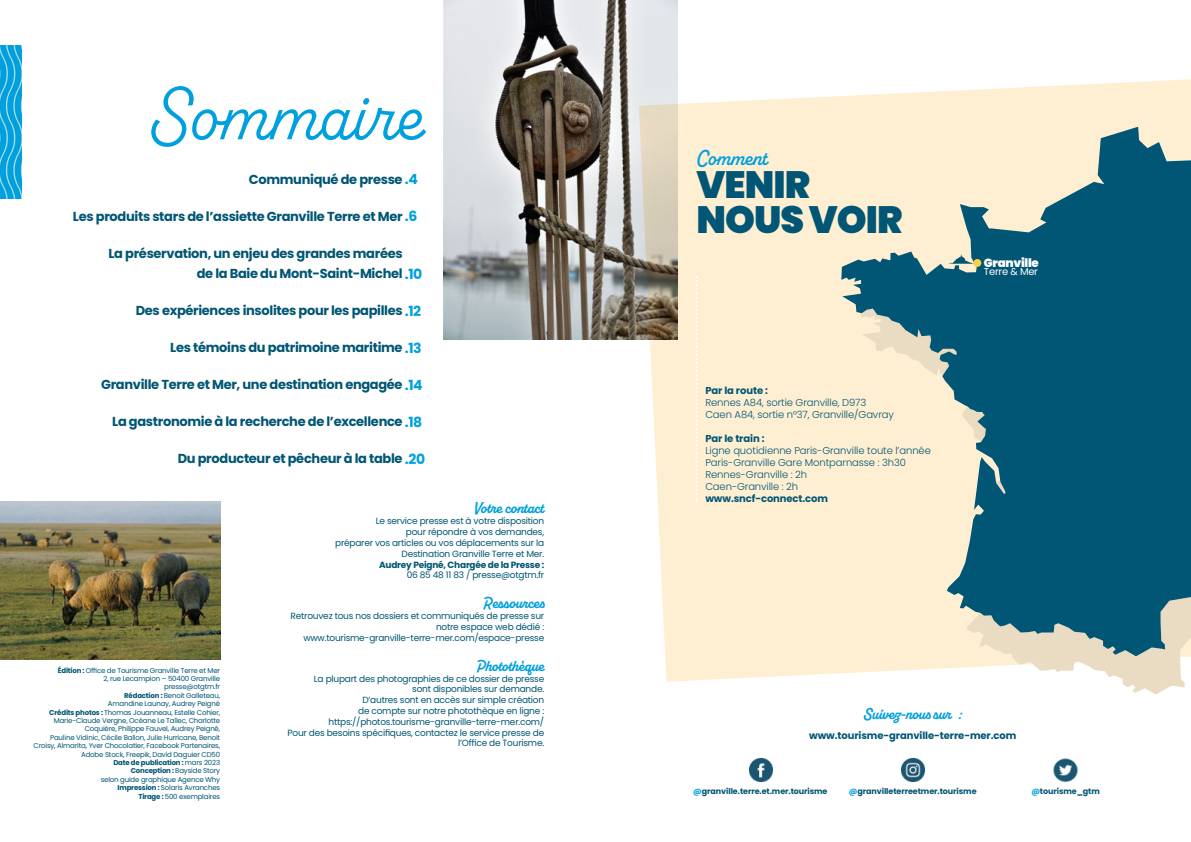
<style>
.page{position:relative;width:1191px;height:842px;background:#fff}
.page>*{position:absolute;margin:0;border:0;box-sizing:border-box;transform-origin:0 0}
.t1{font:76px "Alkaline";letter-spacing:-.005em;color:#00a0de}
.t2{font:900 38px/34.3px "Poppins";letter-spacing:-.025em;color:#005674}
.t3{font:600 22px "Alkaline";letter-spacing:-.01em;color:#00a0de}
.t4{font:700 16px "Alkaline";letter-spacing:-.01em;color:#00a0de}
.t5{font:700 13px/20px "Poppins";letter-spacing:-.025em;color:#005674}
.t6{font:900 11.8px "Poppins";letter-spacing:-.025em;color:#fff}
.t7{font:300 10px/12px "Poppins";letter-spacing:-.01em;color:#005674}
.t8{font:700 10px "Poppins";letter-spacing:-.01em;color:#005674}
.t9{font:10px "Poppins";letter-spacing:-.025em;color:#fff}
.t10{font:9px/10.8px "Poppins";letter-spacing:-.025em;color:#005674;text-align:right}
.t11{font:700 9px "Poppins";letter-spacing:-.025em;color:#005674}
.t12{font:700 8px "Poppins";letter-spacing:-.01em;color:#005674}
.t13{font:7px/8.4px "Poppins";letter-spacing:-.025em;color:#005674;text-align:right}
.s1{font-size:14px;color:#00a0de}
.s2{font-weight:700}
.s3{color:#00a0de}
</style>
<div class="page">
<img style="left:444px;top:0;width:233px;height:340px">
<svg style="left:638px;top:77px;width:553px;height:605px;background:#f9ecd3"></svg>
<svg style="left:861px;top:656px;width:330px;height:38px"></svg>
<svg style="left:841px;top:127px;width:350px;height:529px;background:#6a959b"></svg>
<div style="left:973px;top:259px;width:8px;height:8px;background:#fecf44;border-radius:50%"></div>
<svg style="left:695px;top:276px;width:2px;height:226px"></svg>
<img style="left:749px;top:758px;width:23px;height:23px">
<img style="left:901px;top:758px;width:23px;height:23px">
<img style="left:1053px;top:758px;width:25px;height:25px">
<img style="left:0;top:501px;width:221px;height:159px">
<svg style="left:0;top:45px;width:21px;height:154px;background:#1ca9de"></svg>
<svg style="left:949px;top:253px;width:24px;height:11px"></svg>
<h1 class="t1" style="left:150px;top:69px;width:273px">Sommaire</h1>
<h3 class="t5" style="left:249px;top:169px;width:170px">Communiqué de presse <span class="s1">.4</span></h3>
<h3 class="t5" style="left:73px;top:206px;width:346px">Les produits stars de l’assiette Granville Terre et Mer <span class="s1">.6</span></h3>
<h3 class="t5" style="left:197px;top:243px;width:227px;text-indent:-88px">La préservation, un enjeu des grandes marées<br>de la Baie du Mont-Saint-Michel <span class="s1">.10</span></h3>
<h3 class="t5" style="left:136px;top:300px;width:287px">Des expériences insolites pour les papilles <span class="s1">.12</span></h3>
<h3 class="t5" style="left:170px;top:337px;width:253px">Les témoins du patrimoine maritime <span class="s1">.13</span></h3>
<h3 class="t5" style="left:101px;top:374px;width:323px">Granville Terre et Mer, une destination engagée <span class="s1">.14</span></h3>
<h3 class="t5" style="left:112px;top:411px;width:312px">La gastronomie à la recherche de l’excellence <span class="s1">.18</span></h3>
<h3 class="t5" style="left:178px;top:448px;width:249px">Du producteur et pêcheur à la table <span class="s1">.20</span></h3>
<p class="t13" style="left:34px;top:666px;width:188px"><span class="s2">Édition :</span> Office de Tourisme Granville Terre et Mer<br>2, rue Lecampion – 50400 Granville<br>presse@otgtm.fr<br><span class="s2">Rédaction :</span> Benoit Galleteau,<br>Amandine Launay, Audrey Peigné<br><span class="s2">Crédits photos :</span> Thomas Jouanneau, Estelle Cohier, Marie-Claude Vergne, Océane Le Tallec, Charlotte Coquière, Philippe Fauvel, Audrey Peigné,<br>Pauline Vidinic, Cécile Ballon, Julie Hurricane, Benoit Croisy, Almarita, Yver Chocolatier, Facebook Partenaires, Adobe Stock, Freepik, David Daguier CD50<br><span class="s2">Date de publication :</span> mars 2023<br><span class="s2">Conception :</span> Bayside Story<br>selon guide graphique Agence Why<br><span class="s2">Impression :</span> Solaris Avranches<br><span class="s2">Tirage :</span> 500 exemplaires</p>
<h3 class="t4" style="left:473px;top:498px;width:72px">Votre contact</h3>
<p class="t10" style="left:335px;top:516px;width:210px">Le service presse est à votre disposition<br>pour répondre à vos demandes,<br>préparer vos articles ou vos déplacements sur la Destination Granville Terre et Mer.</p>
<p class="t11" style="left:379px;top:559px;width:167px">Audrey Peigné, Chargée de la Presse :</p>
<p class="t10" style="left:407px;top:570px;width:139px">06 85 48 11 83 / presse@otgtm.fr</p>
<h3 class="t4" style="left:483px;top:593px;width:62px">Ressources</h3>
<p class="t10" style="left:291px;top:611px;width:255px">Retrouvez tous nos dossiers et communiqués de presse sur notre espace web dédié : www.tourisme-granville-terre-mer.com/espace-presse</p>
<h3 class="t4" style="left:476px;top:656px;width:69px">Photothèque</h3>
<p class="t10" style="left:287px;top:673px;width:258px">La plupart des photographies de ce dossier de presse<br>sont disponibles sur demande.<br>D’autres sont en accès sur simple création<br>de compte sur notre photothèque en ligne : https://photos.tourisme-granville-terre-mer.com/<br>Pour des besoins spécifiques, contactez le service presse de l’Office de Tourisme.</p>
<h3 class="t3" style="left:696px;top:144px;width:73px">Comment</h3>
<h2 class="t2" style="left:696px;top:168px;width:208px">VENIR<br>NOUS VOIR</h2>
<p class="t8" style="left:705px;top:385px;width:64px">Par la route :</p>
<p class="t7" style="left:705px;top:396px;width:190px">Rennes A84, sortie Granville, D973<br>Caen A84, sortie n°37, Granville/Gavray</p>
<p class="t8" style="left:705px;top:433px;width:61px">Par le train :</p>
<p class="t7" style="left:705px;top:444px;width:227px">Ligne quotidienne Paris-Granville toute l’année Paris-Granville Gare Montparnasse : 3h30<br>Rennes-Granville : 2h<br>Caen-Granville : 2h</p>
<p class="t8" style="left:705px;top:493px;width:124px">www.sncf-connect.com</p>
<h3 class="t6" style="left:984px;top:256px;width:56px">Granville</h3>
<p class="t9" style="left:984px;top:266px;width:56px">Terre &amp; Mer</p>
<h3 class="t4" style="left:863px;top:704px;width:100px">Suivez-nous sur :</h3>
<p class="t8" style="left:809px;top:730px;width:209px">www.tourisme-granville-terre-mer.com</p>
<p class="t12" style="left:693px;top:786px;width:136px"><span class="s3">@</span>granville.terre.et.mer.tourisme</p>
<p class="t12" style="left:849px;top:786px;width:129px"><span class="s3">@</span>granvilleterreetmer.tourisme</p>
<p class="t12" style="left:1031px;top:786px;width:70px"><span class="s3">@</span>tourisme_gtm</p>
</div>
